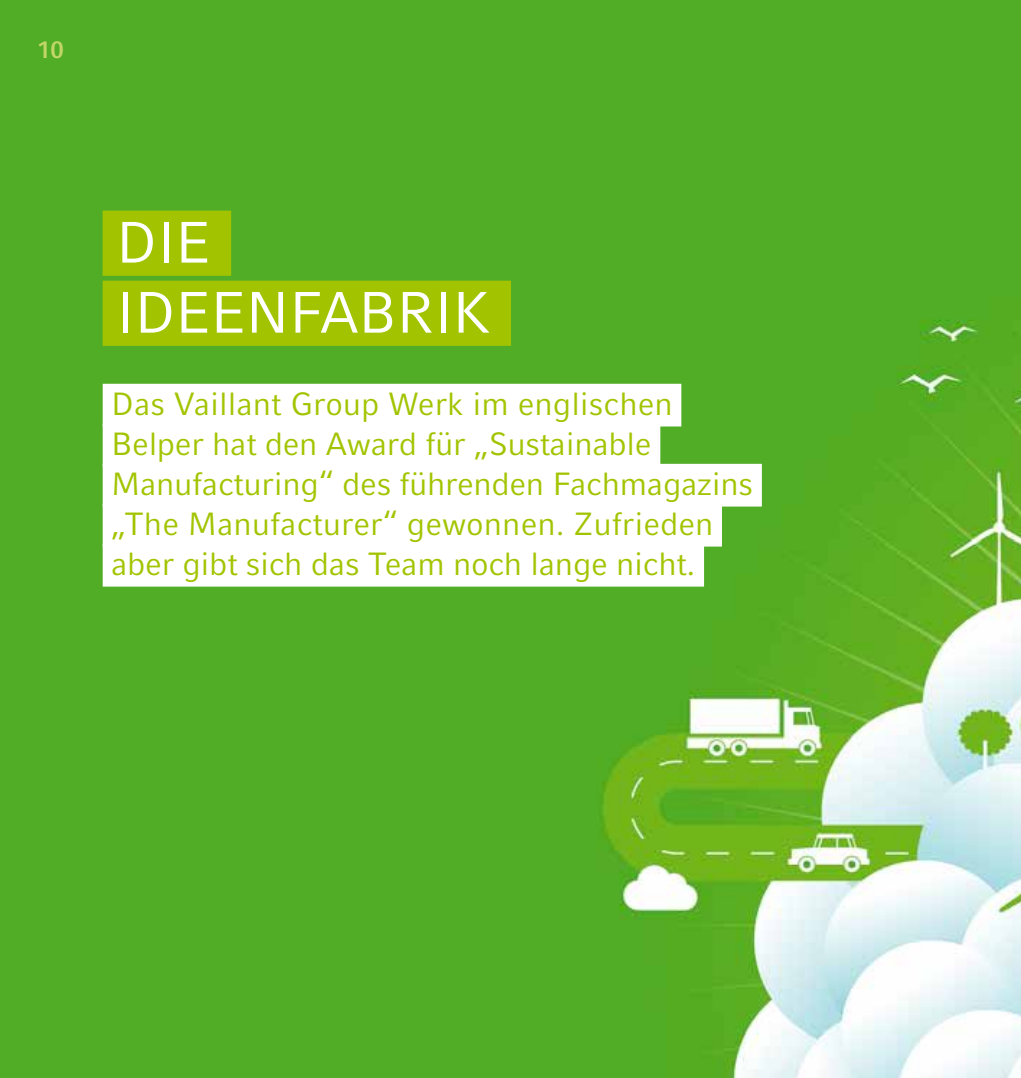
<style>
.page{position:relative;width:1021px;height:1078px;background:#fff}
.page>*{position:absolute;margin:0;border:0;box-sizing:border-box;transform-origin:0 0}
.t1{font:58px/70px "Compatil Fact LT Pro";color:#fff}
.t2{font:32px/40px "Compatil Fact LT Pro";letter-spacing:-.01em;color:#a2c400}
.t3{font:700 24px "Compatil Fact LT Pro";color:#c2d668}
.s1{color:#000}
</style>
<div class="page">
<img style="left:0;top:0;width:1020px;height:1077px">
<div style="left:103px;top:210px;width:128px;height:66px;background:#a2c400"></div>
<div style="left:103px;top:280px;width:408px;height:66px;background:#a2c400"></div>
<div style="left:103px;top:383px;width:578px;height:43px;background:#fff"></div>
<div style="left:103px;top:423px;width:557px;height:43px;background:#fff"></div>
<div style="left:103px;top:463px;width:658px;height:43px;background:#fff"></div>
<div style="left:103px;top:503px;width:619px;height:43px;background:#fff"></div>
<div style="left:103px;top:543px;width:601px;height:43px;background:#fff"></div>
<p class="t3" style="left:37px;top:36px;width:66px">10 <span class="s1">10</span></p>
<h1 class="t1" style="left:116px;top:207px;width:64px">Die<br>Ideenfabrik</h1>
<p class="t2" style="left:111px;top:383px;width:643px">Das Vaillant Group Werk im englischen Belper hat den Award für „Sustainable Manufacturing“ des führenden Fachmagazins „The Manufacturer“ gewonnen. Zufrieden aber gibt sich das Team noch lange nicht.</p>
</div>
